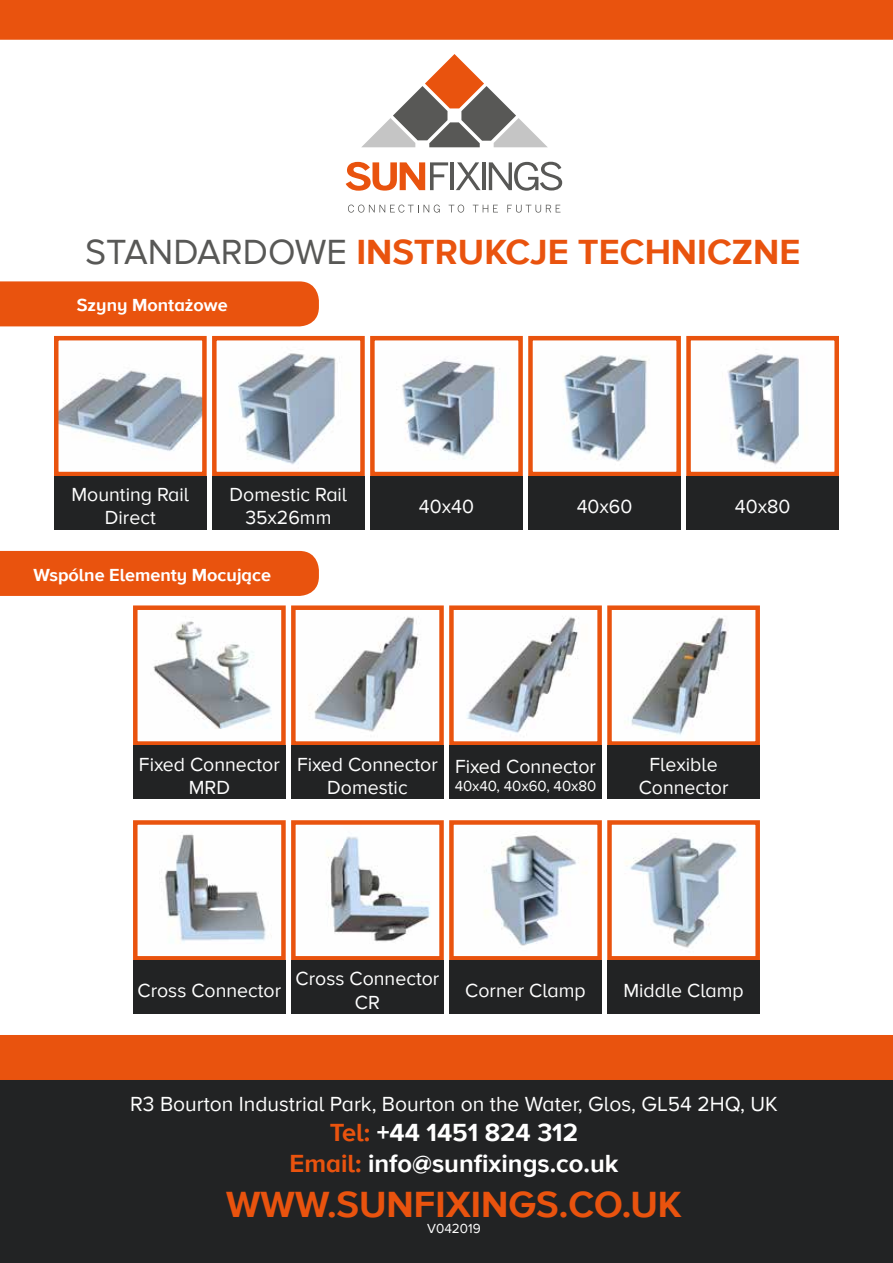
<style>
.page{position:relative;width:893px;height:1263px;background:#fff}
.page>*{position:absolute;margin:0;border:0;box-sizing:border-box;transform-origin:0 0}
.t1{font:700 37.5px "Proxima Nova A";color:#e9530e}
.t2{font:700 36px "Proxima Nova A";color:#e9530e}
.t3{font:700 25.5px/30.6px "Proxima Nova A";color:#fff;text-align:center}
.t4{font:21px "Proxima Nova A";color:#fff}
.t5{font:19.5px/23.4px "Proxima Nova A";color:#fff;text-align:center}
.t6{font:700 18px "Proxima Nova A";color:#fff}
.t7{font:15px "Proxima Nova A";color:#fff}
.t8{font:13.5px "Proxima Nova A";color:#fff}
.s1{font-weight:400;color:#585856}
.s2{color:#e9530e}
</style>
<div class="page">
<div style="left:0;top:0;width:893px;height:40px;background:#e9530e"></div>
<div style="left:0;top:1078px;width:893px;height:185px;background:#222324"></div>
<div style="left:0;top:1035px;width:893px;height:45px;background:#e9530e"></div>
<svg style="left:346px;top:162px;width:102px;height:29px"></svg>
<hr style="left:450px;top:162px;width:3px;height:28px;background:#585856">
<svg style="left:456px;top:162px;width:25px;height:28px"></svg>
<hr style="left:482px;top:162px;width:4px;height:28px;background:#585856">
<svg style="left:489px;top:162px;width:73px;height:29px"></svg>
<svg style="left:348px;top:205px;width:92px;height:8px"></svg>
<svg style="left:449px;top:205px;width:15px;height:8px"></svg>
<svg style="left:473px;top:205px;width:25px;height:7px"></svg>
<svg style="left:507px;top:205px;width:53px;height:8px"></svg>
<svg style="left:362px;top:54px;width:185px;height:93px"></svg>
<div style="left:0;top:281px;width:319px;height:45px;background:#e9530e"></div>
<div style="left:0;top:551px;width:319px;height:45px;background:#e9530e"></div>
<img style="left:59px;top:370px;width:143px;height:81px">
<div style="left:54px;top:336px;width:153px;height:140px;border:4px solid #e9530e"></div>
<img style="left:153px;top:621px;width:119px;height:108px">
<div style="left:133px;top:605px;width:153px;height:141px;border:4px solid #e9530e"></div>
<img style="left:164px;top:834px;width:108px;height:108px">
<div style="left:133px;top:820px;width:153px;height:140px;border:4px solid #e9530e"></div>
<img style="left:238px;top:353px;width:98px;height:112px">
<div style="left:212px;top:336px;width:153px;height:140px;border:4px solid #e9530e"></div>
<img style="left:309px;top:617px;width:111px;height:115px">
<div style="left:291px;top:605px;width:153px;height:141px;border:4px solid #e9530e"></div>
<img style="left:326px;top:836px;width:104px;height:106px">
<div style="left:291px;top:820px;width:153px;height:140px;border:4px solid #e9530e"></div>
<img style="left:396px;top:359px;width:99px;height:100px">
<div style="left:370px;top:336px;width:153px;height:140px;border:4px solid #e9530e"></div>
<img style="left:467px;top:617px;width:111px;height:116px">
<div style="left:449px;top:605px;width:153px;height:141px;border:4px solid #e9530e"></div>
<img style="left:484px;top:835px;width:103px;height:111px">
<div style="left:449px;top:820px;width:153px;height:140px;border:4px solid #e9530e"></div>
<img style="left:563px;top:355px;width:84px;height:107px">
<div style="left:528px;top:336px;width:153px;height:140px;border:4px solid #e9530e"></div>
<img style="left:628px;top:617px;width:100px;height:119px">
<div style="left:607px;top:605px;width:153px;height:141px;border:4px solid #e9530e"></div>
<img style="left:625px;top:833px;width:112px;height:115px">
<div style="left:607px;top:820px;width:153px;height:140px;border:4px solid #e9530e"></div>
<img style="left:727px;top:349px;width:72px;height:116px">
<div style="left:686px;top:336px;width:153px;height:140px;border:4px solid #e9530e"></div>
<div style="left:54px;top:476px;width:153px;height:53px;background:#222324"></div>
<div style="left:133px;top:746px;width:153px;height:53px;background:#222324"></div>
<div style="left:133px;top:960px;width:153px;height:54px;background:#222324"></div>
<div style="left:212px;top:476px;width:153px;height:53px;background:#222324"></div>
<div style="left:291px;top:746px;width:153px;height:53px;background:#222324"></div>
<div style="left:291px;top:960px;width:153px;height:54px;background:#222324"></div>
<div style="left:370px;top:476px;width:153px;height:53px;background:#222324"></div>
<div style="left:449px;top:746px;width:153px;height:53px;background:#222324"></div>
<div style="left:449px;top:960px;width:153px;height:54px;background:#222324"></div>
<div style="left:528px;top:476px;width:153px;height:53px;background:#222324"></div>
<div style="left:607px;top:746px;width:153px;height:53px;background:#222324"></div>
<div style="left:607px;top:960px;width:153px;height:54px;background:#222324"></div>
<div style="left:686px;top:476px;width:153px;height:53px;background:#222324"></div>
<h2 class="t2" style="left:85px;top:231px;width:717px"><span class="s1">STANDARDOWE</span> INSTRUKCJE TECHNICZNE</h2>
<p class="t6" style="left:77px;top:295px;width:152px">Szyny Montażowe</p>
<p class="t5" style="left:72px;top:483px;width:119px">Mounting Rail<br>Direct</p>
<p class="t5" style="left:230px;top:483px;width:119px">Domestic Rail<br>35x26mm</p>
<p class="t6" style="left:33px;top:564px;width:239px">Wspólne Elementy Mocujące</p>
<p class="t5" style="left:419px;top:495px;width:57px">40x40</p>
<p class="t5" style="left:577px;top:495px;width:57px">40x60</p>
<p class="t5" style="left:735px;top:495px;width:57px">40x80</p>
<p class="t5" style="left:139px;top:753px;width:142px">Fixed Connector<br>MRD</p>
<p class="t5" style="left:297px;top:753px;width:142px">Fixed Connector<br>Domestic</p>
<p class="t5" style="left:455px;top:756px;width:142px">Fixed Connector</p>
<p class="t7" style="left:455px;top:778px;width:143px">40x40, 40x60, 40x80</p>
<p class="t5" style="left:639px;top:753px;width:91px">Flexible<br>Connector</p>
<p class="t5" style="left:138px;top:979px;width:145px">Cross Connector</p>
<p class="t5" style="left:296px;top:968px;width:145px">Cross Connector<br>CR</p>
<p class="t5" style="left:465px;top:979px;width:122px">Corner Clamp</p>
<p class="t5" style="left:623px;top:979px;width:122px">Middle Clamp</p>
<p class="t4" style="left:130px;top:1092px;width:649px">R3 Bourton Industrial Park, Bourton on the Water, Glos, GL54 2HQ, UK</p>
<h3 class="t3" style="left:289px;top:1119px;width:330px"><span class="s2">Tel:</span> +44 1451 824 312<br><span class="s2">Email:</span> info@sunfixings.co.uk</h3>
<h1 class="t1" style="left:226px;top:1183px;width:457px">WWW.SUNFIXINGS.CO.UK</h1>
<p class="t8" style="left:427px;top:1221px;width:55px">V042019</p>
</div>
